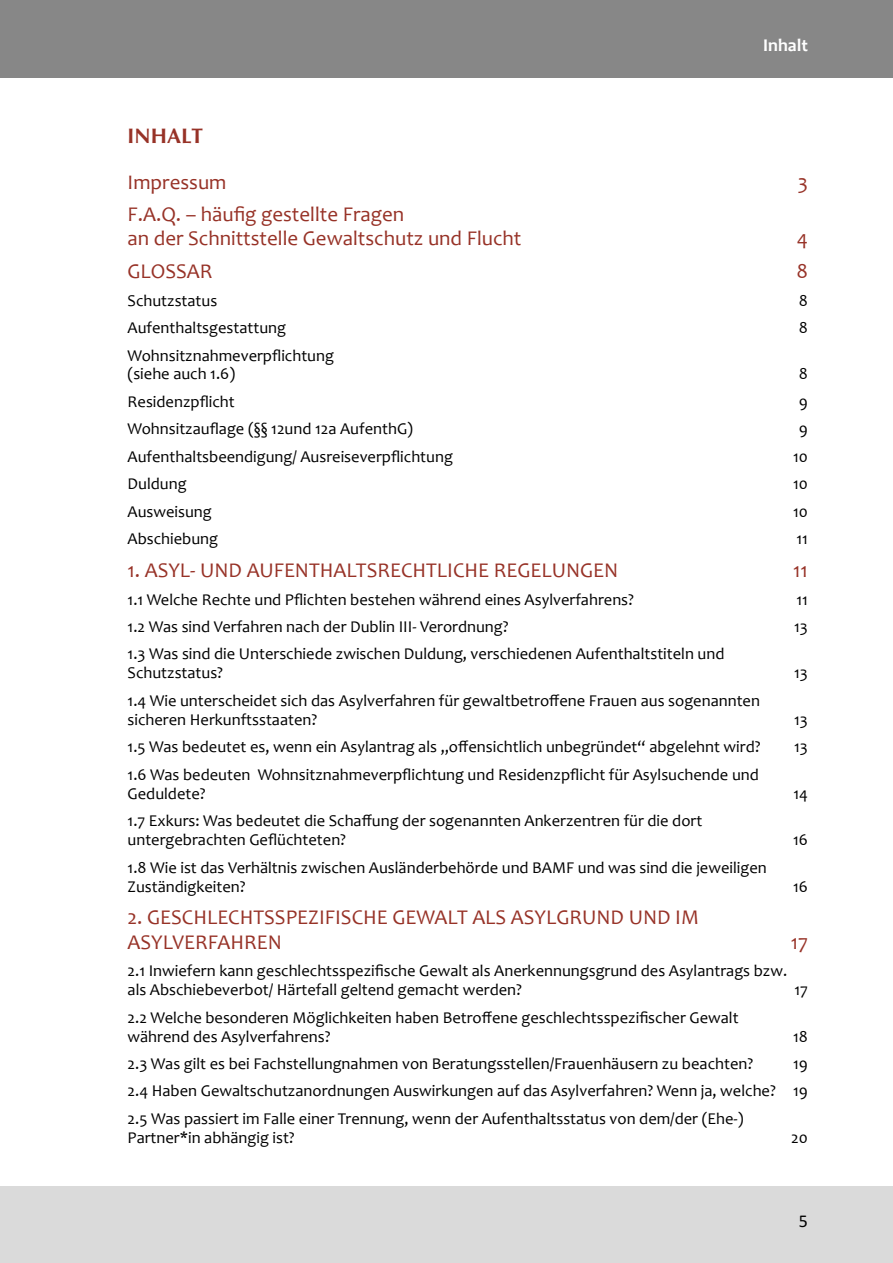
<style>
.page{position:relative;width:893px;height:1263px;background:#fff}
.page>*{position:absolute;margin:0;border:0;box-sizing:border-box;transform-origin:0 0}
.Toc_1{font:21px/24.2px "Candara";color:#973227}
.Toc_1-2{font:21px "Candara 2";color:#973227}
.TOC_Heading{font:700 21px "CG Omega";color:#973227}
.t1{font:700 18px "Candara";color:#fff}
.t2{font:18px "Calibri";color:#000}
.Toc_2{font:16.5px/19px "Candara";color:#000}
</style>
<div class="page">
<div style="left:0;top:1186px;width:893px;height:77px;background:#dadada"></div>
<div style="left:0;top:0;width:893px;height:78px;background:#878787"></div>
<p class="t1" style="left:763px;top:34px;width:46px">Inhalt</p>
<h1 class="TOC_Heading" style="left:128px;top:123px;width:77px">INHALT</h1>
<p class="Toc_1-2" style="left:128px;top:169px;width:100px">Impressum</p>
<p class="Toc_1-2" style="left:798px;top:169px;width:12px">3</p>
<p class="Toc_1" style="left:128px;top:202px;width:395px">F.A.Q. – häufig gestellte Fragen<br>an der Schnittstelle Gewaltschutz und Flucht</p>
<p class="Toc_1" style="left:797px;top:226px;width:13px">4</p>
<p class="Toc_1" style="left:128px;top:259px;width:87px">GLOSSAR</p>
<p class="Toc_1" style="left:796px;top:259px;width:13px">8</p>
<p class="Toc_2" style="left:128px;top:290px;width:91px">Schutzstatus</p>
<p class="Toc_2" style="left:799px;top:290px;width:11px">8</p>
<p class="Toc_2" style="left:128px;top:318px;width:160px">Aufenthaltsgestattung</p>
<p class="Toc_2" style="left:799px;top:318px;width:11px">8</p>
<p class="Toc_2" style="left:128px;top:345px;width:208px">Wohnsitznahmeverpflichtung (siehe auch 1.6)</p>
<p class="Toc_2" style="left:799px;top:364px;width:11px">8</p>
<p class="Toc_2" style="left:128px;top:392px;width:109px">Residenzpflicht</p>
<p class="Toc_2" style="left:799px;top:392px;width:11px">9</p>
<p class="Toc_2" style="left:128px;top:419px;width:287px">Wohnsitzauflage (§§ 12und 12a AufenthG)</p>
<p class="Toc_2" style="left:799px;top:419px;width:11px">9</p>
<p class="Toc_2" style="left:128px;top:447px;width:327px">Aufenthaltsbeendigung/ Ausreiseverpflichtung</p>
<p class="Toc_2" style="left:793px;top:447px;width:16px">10</p>
<p class="Toc_2" style="left:128px;top:474px;width:61px">Duldung</p>
<p class="Toc_2" style="left:793px;top:474px;width:16px">10</p>
<p class="Toc_2" style="left:128px;top:502px;width:86px">Ausweisung</p>
<p class="Toc_2" style="left:793px;top:502px;width:16px">10</p>
<p class="Toc_2" style="left:128px;top:529px;width:92px">Abschiebung</p>
<p class="Toc_2" style="left:796px;top:529px;width:13px">11</p>
<p class="Toc_1" style="left:128px;top:558px;width:492px">1. ASYL- UND AUFENTHALTSRECHTLICHE REGELUNGEN</p>
<p class="Toc_1" style="left:793px;top:558px;width:16px">11</p>
<p class="Toc_2" style="left:128px;top:589px;width:508px">1.1 Welche Rechte und Pflichten bestehen während eines Asylverfahrens?</p>
<p class="Toc_2" style="left:796px;top:589px;width:13px">11</p>
<p class="Toc_2" style="left:128px;top:617px;width:383px">1.2 Was sind Verfahren nach der Dublin III- Verordnung?</p>
<p class="Toc_2" style="left:794px;top:617px;width:15px">13</p>
<p class="Toc_2" style="left:128px;top:644px;width:598px">1.3 Was sind die Unterschiede zwischen Duldung, verschiedenen Aufenthaltstiteln und<br>Schutzstatus?</p>
<p class="Toc_2" style="left:794px;top:663px;width:15px">13</p>
<p class="Toc_2" style="left:128px;top:691px;width:634px">1.4 Wie unterscheidet sich das Asylverfahren für gewaltbetroffene Frauen aus sogenannten sicheren Herkunftsstaaten?</p>
<p class="Toc_2" style="left:794px;top:710px;width:15px">13</p>
<p class="Toc_2" style="left:128px;top:737px;width:635px">1.5 Was bedeutet es, wenn ein Asylantrag als „offensichtlich unbegründet“ abgelehnt wird?</p>
<p class="Toc_2" style="left:794px;top:737px;width:15px">13</p>
<p class="Toc_2" style="left:128px;top:765px;width:633px">1.6 Was bedeuten Wohnsitznahmeverpflichtung und Residenzpflicht für Asylsuchende und<br>Geduldete?</p>
<p class="Toc_2" style="left:793px;top:784px;width:16px">14</p>
<p class="Toc_2" style="left:128px;top:811px;width:576px">1.7 Exkurs: Was bedeutet die Schaffung der sogenannten Ankerzentren für die dort untergebrachten Geflüchteten?</p>
<p class="Toc_2" style="left:128px;top:858px;width:641px">1.8 Wie ist das Verhältnis zwischen Ausländerbehörde und BAMF und was sind die jeweiligen<br>Zuständigkeiten?</p>
<p class="Toc_1" style="left:128px;top:905px;width:573px">2. GESCHLECHTSSPEZIFISCHE GEWALT ALS ASYLGRUND UND IM<br>ASYLVERFAHREN</p>
<p class="Toc_2" style="left:793px;top:830px;width:16px">16</p>
<p class="Toc_2" style="left:793px;top:877px;width:16px">16</p>
<p class="Toc_1" style="left:791px;top:929px;width:19px">17</p>
<p class="Toc_2" style="left:128px;top:961px;width:661px">2.1 Inwiefern kann geschlechtsspezifische Gewalt als Anerkennungsgrund des Asylantrags bzw. als Abschiebeverbot/ Härtefall geltend gemacht werden?</p>
<p class="Toc_2" style="left:794px;top:980px;width:15px">17</p>
<p class="Toc_2" style="left:128px;top:1007px;width:613px">2.2 Welche besonderen Möglichkeiten haben Betroffene geschlechtsspezifischer Gewalt während des Asylverfahrens?</p>
<p class="Toc_2" style="left:793px;top:1026px;width:16px">18</p>
<p class="Toc_2" style="left:128px;top:1054px;width:627px">2.3 Was gilt es bei Fachstellungnahmen von Beratungsstellen/Frauenhäusern zu beachten?</p>
<p class="Toc_2" style="left:793px;top:1054px;width:16px">19</p>
<p class="Toc_2" style="left:128px;top:1081px;width:682px">2.4 Haben Gewaltschutzanordnungen Auswirkungen auf das Asylverfahren? Wenn ja, welche? 19</p>
<p class="Toc_2" style="left:128px;top:1109px;width:617px">2.5 Was passiert im Falle einer Trennung, wenn der Aufenthaltsstatus von dem/der (Ehe-)<br>Partner*in abhängig ist?</p>
<p class="Toc_2" style="left:791px;top:1128px;width:18px">20</p>
<p class="t2" style="left:799px;top:1208px;width:11px">5</p>
</div>
